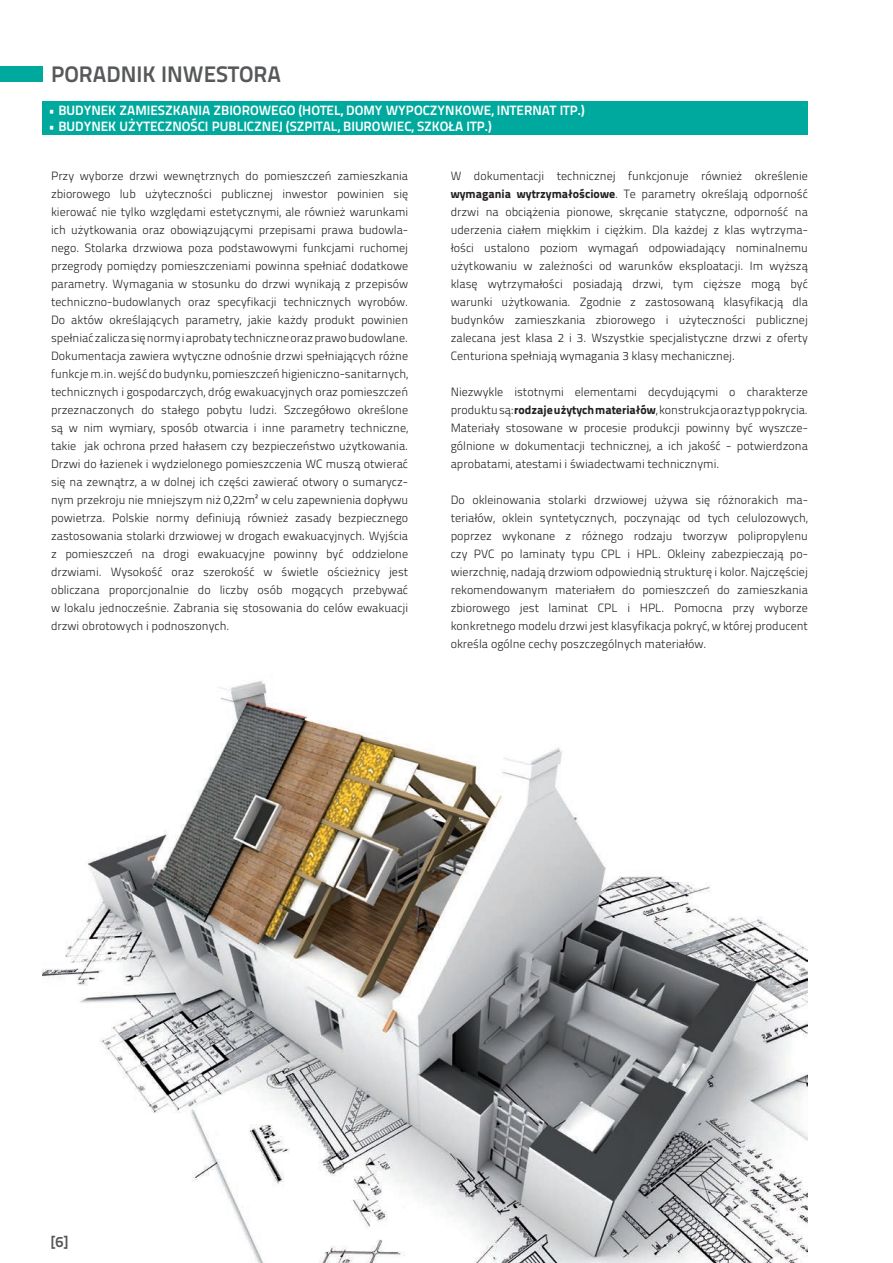
<style>
.page{position:relative;width:893px;height:1263px;background:#fff}
.page>*{position:absolute;margin:0;border:0;box-sizing:border-box;transform-origin:0 0}
.t1{font:700 22.5px "Titillium Text 22 L";color:#57585a}
.t2{font:700 15px "Titillium Text 22 L";color:#57585a}
.t3{font:700 13.5px "Titillium Text 22 L";color:#fff}
.t4{font:300 12px/18px "Titillium Text 22 L";color:#231f20;text-align:justify}
.s1{font-weight:800}
</style>
<div class="page">
<img style="left:43px;top:680px;width:765px;height:583px">
<div style="left:43px;top:101px;width:765px;height:33px;background:#00a99d"></div>
<div style="left:0;top:67px;width:43px;height:15px;background:#00a99d"></div>
<h1 class="t1" style="left:51px;top:56px;width:232px">PORADNIK INWESTORA</h1>
<p class="t3" style="left:48px;top:99px;width:538px">• BUDYNEK ZAMIESZKANIA ZBIOROWEGO (HOTEL, DOMY WYPOCZYNKOWE, INTERNAT ITP.)</p>
<p class="t3" style="left:48px;top:116px;width:445px">• BUDYNEK UŻYTECZNOŚCI PUBLICZNEJ (SZPITAL, BIUROWIEC, SZKOŁA ITP.)</p>
<p class="t4" style="left:51px;top:166px;width:359px">Przy wyborze drzwi wewnętrznych do pomieszczeń zamieszkania zbiorowego lub użyteczności publicznej inwestor powinien się kierować nie tylko względami estetycznymi, ale również warunkami ich użytkowania oraz obowiązującymi przepisami prawa budowla&shy;nego. Stolarka drzwiowa poza podstawowymi funkcjami ruchomej przegrody pomiędzy pomieszczeniami powinna spełniać dodatkowe parametry. Wymagania w stosunku do drzwi wynikają z przepisów techniczno-budowlanych oraz specyfikacji technicznych wyrobów.<br>Do aktów określających parametry, jakie każdy produkt powinien spełniać zalicza się normy i aprobaty techniczne oraz prawo budowlane.<br>Dokumentacja zawiera wytyczne odnośnie drzwi spełniających różne funkcje m.in. wejść do budynku, pomieszczeń higieniczno-sanitarnych, technicznych i gospodarczych, dróg ewakuacyjnych oraz pomieszczeń przeznaczonych do stałego pobytu ludzi. Szczegółowo określone są w nim wymiary, sposób otwarcia i inne parametry techniczne, takie jak ochrona przed hałasem czy bezpieczeństwo użytkowania.<br>Drzwi do łazienek i wydzielonego pomieszczenia WC muszą otwierać się na zewnątrz, a w dolnej ich części zawierać otwory o sumarycz&shy;nym przekroju nie mniejszym niż 0,22m² w celu zapewnienia dopływu powietrza. Polskie normy definiują również zasady bezpiecznego zastosowania stolarki drzwiowej w drogach ewakuacyjnych. Wyjścia z pomieszczeń na drogi ewakuacyjne powinny być oddzielone drzwiami. Wysokość oraz szerokość w świetle ościeżnicy jest obliczana proporcjonalnie do liczby osób mogących przebywać w lokalu jednocześnie. Zabrania się stosowania do celów ewakuacji drzwi obrotowych i podnoszonych.</p>
<p class="t4" style="left:451px;top:166px;width:359px">W dokumentacji technicznej funkcjonuje również określenie <span class="s1">wymagania wytrzymałościowe</span>. Te parametry określają odporność drzwi na obciążenia pionowe, skręcanie statyczne, odporność na uderzenia ciałem miękkim i ciężkim. Dla każdej z klas wytrzyma&shy;łości ustalono poziom wymagań odpowiadający nominalnemu użytkowaniu w zależności od warunków eksploatacji. Im wyższą klasę wytrzymałości posiadają drzwi, tym cięższe mogą być warunki użytkowania. Zgodnie z zastosowaną klasyfikacją dla budynków zamieszkania zbiorowego i użyteczności publicznej zalecana jest klasa 2 i 3. Wszystkie specjalistyczne drzwi z oferty Centuriona spełniają wymagania 3 klasy mechanicznej.</p>
<p class="t4" style="left:451px;top:382px;width:359px">Niezwykle istotnymi elementami decydującymi o charakterze produktu są: <span class="s1">rodzaje użytych materiałów</span>, konstrukcja oraz typ pokrycia.<br>Materiały stosowane w procesie produkcji powinny być wyszcze&shy;gólnione w dokumentacji technicznej, a ich jakość - potwierdzona aprobatami, atestami i świadectwami technicznymi.</p>
<p class="t4" style="left:451px;top:490px;width:359px">Do okleinowania stolarki drzwiowej używa się różnorakich ma&shy;teriałów, oklein syntetycznych, poczynając od tych celulozowych, poprzez wykonane z różnego rodzaju tworzyw polipropylenu czy PVC po laminaty typu CPL i HPL. Okleiny zabezpieczają po&shy;wierzchnię, nadają drzwiom odpowiednią strukturę i kolor. Najczęściej rekomendowanym materiałem do pomieszczeń do zamieszkania zbiorowego jest laminat CPL i HPL. Pomocna przy wyborze konkretnego modelu drzwi jest klasyfikacja pokryć, w której producent określa ogólne cechy poszczególnych materiałów.</p>
<p class="t2" style="left:51px;top:1230px;width:18px">[6]</p>
</div>
